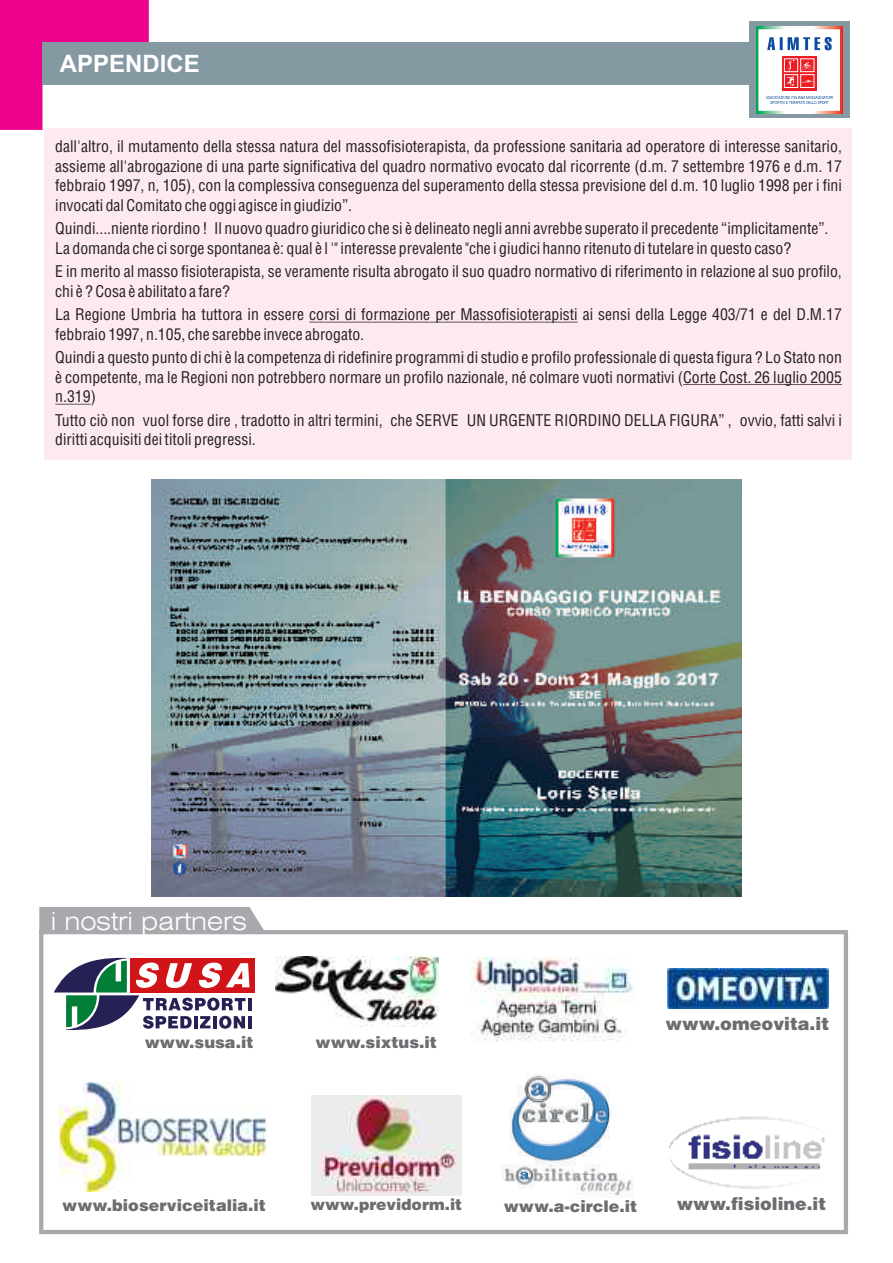
<style>
.page{position:relative;width:893px;height:1263px;background:#fff}
.page>*{position:absolute;margin:0;border:0;box-sizing:border-box;transform-origin:0 0}
.t1{font:300 expanded 25.05px "Swiss 721 BT";color:#fff}
.t2{font:700 24px "Arial";color:#fff}
.t3{font:700 17.7px "Helvetica LT Std";color:#6c6d70}
.t4{font:700 17.55px "Helvetica LT Std";color:#6c6d70}
.t5{font:700 16.05px "Helvetica LT Std";color:#6c6d70}
.t6{font:condensed 15.75px/19.5px "Helvetica LT Std";color:#231f20}
.t7{font:700 15.6px "Helvetica LT Std";color:#6c6d70}
</style>
<div class="page">
<div style="left:44px;top:128px;width:808px;height:332px;background:#fce9f1"></div>
<div style="left:749px;top:21px;width:100px;height:97px;background:#8599a3"></div>
<svg style="left:0;top:0;width:149px;height:130px"></svg>
<div style="left:43px;top:43px;width:806px;height:42px;background:#8599a3"></div>
<svg style="left:756px;top:26px;width:87px;height:88px;background:#e1cacc"></svg>
<hr style="left:309px;top:322px;width:269px;height:1px;background:#231f20">
<hr style="left:683px;top:384px;width:159px;height:1px;background:#231f20">
<hr style="left:55px;top:404px;width:36px;height:1px;background:#231f20">
<img style="left:669px;top:1116px;width:156px;height:73px">
<div style="left:39px;top:930px;width:809px;height:304px;border:4px solid #a8a9ad"></div>
<hr style="left:248px;top:1016px;width:4px;height:12px;background:#262154">
<hr style="left:248px;top:998px;width:4px;height:12px;background:#262154">
<div style="left:131px;top:958px;width:124px;height:34px;background:#d11417"></div>
<svg style="left:54px;top:957px;width:195px;height:73px"></svg>
<img style="left:311px;top:1095px;width:150px;height:100px">
<img style="left:667px;top:968px;width:162px;height:41px">
<div style="left:39px;top:907px;width:227px;height:26px;background:#a8a9ad"></div>
<img style="left:276px;top:957px;width:162px;height:69px">
<img style="left:59px;top:1082px;width:207px;height:110px">
<img style="left:502px;top:1073px;width:132px;height:125px">
<img style="left:471px;top:957px;width:162px;height:85px">
<img style="left:152px;top:479px;width:589px;height:417px">
<h2 class="t2" style="left:60px;top:55px;width:142px">APPENDICE</h2>
<p class="t6" style="left:55px;top:139px;width:788px;text-align:justify">dall'altro, il mutamento della stessa natura del massofisioterapista, da professione sanitaria ad operatore di interesse sanitario, assieme all'abrogazione di una parte significativa del quadro normativo evocato dal ricorrente (d.m. 7 settembre 1976 e d.m. 17 febbraio 1997, n, 105), con la complessiva conseguenza del superamento della stessa previsione del d.m. 10 luglio 1998 per i fini invocati dal Comitato che oggi agisce in giudizio”.</p>
<p class="t6" style="left:55px;top:221px;width:775px">Quindi....niente riordino ! Il nuovo quadro giuridico che si è delineato negli anni avrebbe superato il precedente “implicitamente”.<br>La domanda che ci sorge spontanea è: qual è l '" interesse prevalente "che i giudici hanno ritenuto di tutelare in questo caso?</p>
<p class="t6" style="left:55px;top:264px;width:788px">E in merito al masso fisioterapista, se veramente risulta abrogato il suo quadro normativo di riferimento in relazione al suo profilo, chi è ? Cosa è abilitato a fare?</p>
<p class="t6" style="left:55px;top:307px;width:788px">La Regione Umbria ha tuttora in essere corsi di formazione per Massofisioterapisti ai sensi della Legge 403/71 e del D.M.17 febbraio 1997, n.105, che sarebbe invece abrogato.</p>
<p class="t6" style="left:55px;top:350px;width:788px;text-align:justify">Quindi a questo punto di chi è la competenza di ridefinire programmi di studio e profilo professionale di questa figura ? Lo Stato non è competente, ma le Regioni non potrebbero normare un profilo nazionale, né colmare vuoti normativi (Corte Cost. 26 luglio 2005 n.319)</p>
<p class="t6" style="left:55px;top:413px;width:788px">Tutto ciò non vuol forse dire , tradotto in altri termini, che SERVE UN URGENTE RIORDINO DELLA FIGURA” , ovvio, fatti salvi i diritti acquisiti dei titoli pregressi.</p>
<h1 class="t1" style="left:51px;top:911px;width:197px">i nostri partners</h1>
<p class="t5" style="left:145px;top:1036px;width:110px">www.susa.it</p>
<p class="t5" style="left:316px;top:1036px;width:123px">www.sixtus.it</p>
<p class="t3" style="left:665px;top:1017px;width:165px">www.omeovita.it</p>
<p class="t7" style="left:310px;top:1199px;width:153px">www.previdorm.it</p>
<p class="t5" style="left:62px;top:1199px;width:205px">www.bioserviceitalia.it</p>
<p class="t5" style="left:504px;top:1200px;width:135px">www.a-circle.it</p>
<p class="t4" style="left:677px;top:1198px;width:151px">www.fisioline.it</p>
</div>
